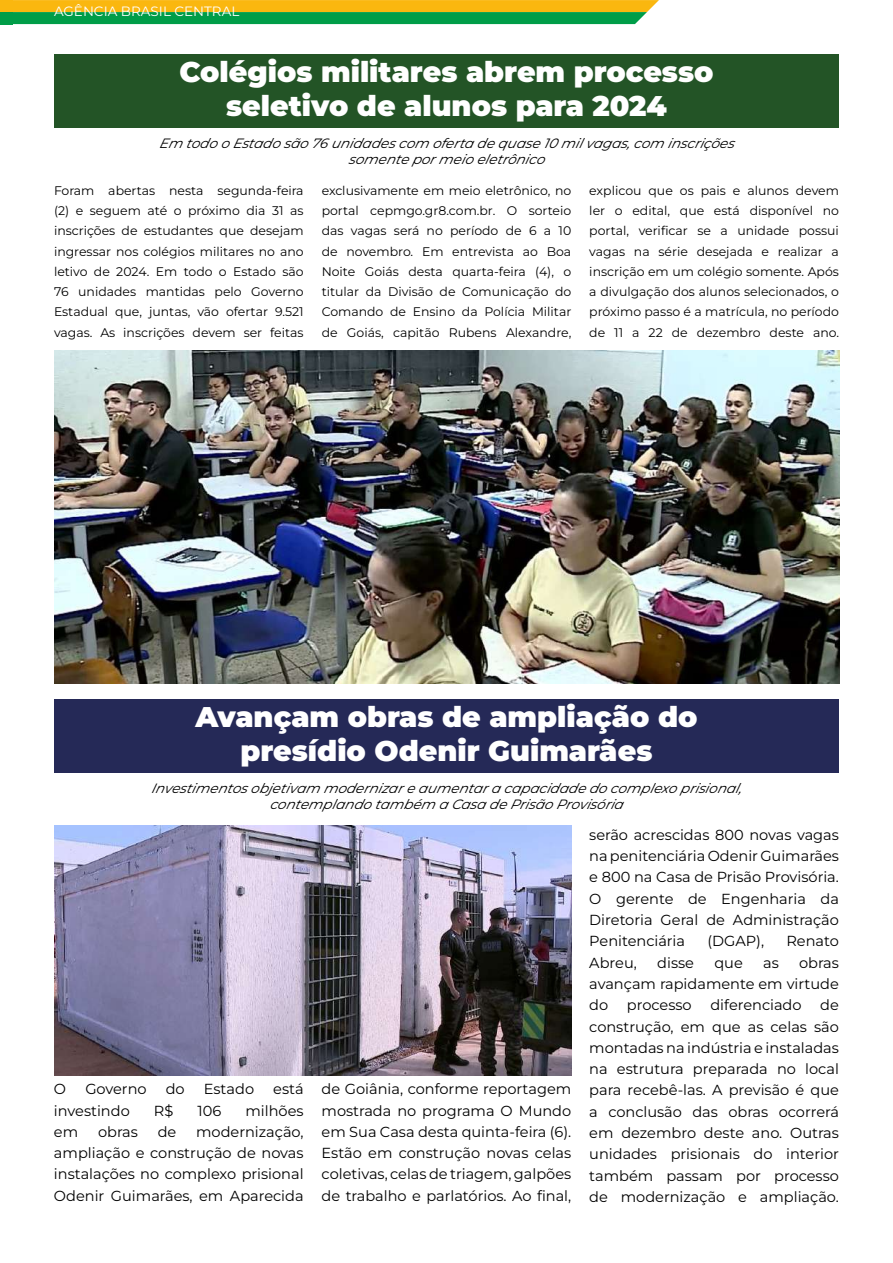
<style>
.page{position:relative;width:893px;height:1263px;background:#fff}
.page>*{position:absolute;margin:0;border:0;box-sizing:border-box;transform-origin:0 0}
.t1{font:900 28.5px/34.2px "Montserrat";color:#fff;text-align:center}
.t2{font:14.55px/21.3px "Montserrat";color:#000;text-align:justify}
.t3{font:italic 13.5px/16.2px "Montserrat";color:#000;text-align:center}
.t4{font:13.5px "Montserrat";color:#fff}
.t5{font:12.45px/20.2px "Montserrat";color:#000;text-align:justify}
</style>
<div class="page">
<div style="left:6px;top:0;width:647px;height:12px;background:#fab70f"></div>
<div style="left:6px;top:12px;width:635px;height:12px;background:#009d48"></div>
<div style="left:0;top:12px;width:12px;height:12px;background:#009d48"></div>
<div style="left:0;top:0;width:12px;height:12px;background:#fab70f"></div>
<div style="left:54px;top:54px;width:785px;height:74px;background:#235426"></div>
<img style="left:54px;top:351px;width:785px;height:332px">
<div style="left:54px;top:699px;width:785px;height:73px;background:#252957"></div>
<img style="left:54px;top:826px;width:517px;height:250px">
<p class="t4" style="left:54px;top:2px;width:187px">AGÊNCIA BRASIL CENTRAL</p>
<h1 class="t1" style="left:180px;top:54px;width:535px">Colégios militares abrem processo seletivo de alunos para 2024</h1>
<p class="t3" style="left:159px;top:135px;width:581px">Em todooEstadosão76unidadescom oferta dequase10 milvagas, com inscrições somentepormeioeletrônico</p>
<p class="t5" style="left:322px;top:180px;width:251px">exclusivamente em meio eletrônico, no portal cepmgo.gr8.com.br. O sorteio das vagas será no período de 6 a 10 de novembro. Em entrevista ao Boa Noite Goiás desta quarta-feira (4), o titular da Divisão de Comunicação do Comando de Ensino da Polícia Militar de Goiás, capitão Rubens Alexandre,</p>
<p class="t5" style="left:589px;top:180px;width:251px">explicou que os pais e alunos devem ler o edital, que está disponível no portal, verificar se a unidade possui vagas na série desejada e realizar a inscrição em um colégio somente. Após a divulgação dos alunos selecionados, o próximo passo é a matrícula, no período de 11 a 22 de dezembro deste ano.</p>
<p class="t5" style="left:54px;top:180px;width:251px">Foram abertas nesta segunda-feira (2) e seguem até o próximo dia 31 as inscrições de estudantes que desejam ingressar nos colégios militares no ano letivo de 2024. Em todo o Estado são 76 unidades mantidas pelo Governo Estadual que, juntas, vão ofertar 9.521 vagas. As inscrições devem ser feitas</p>
<h1 class="t1" style="left:195px;top:699px;width:504px">Avançam obras de ampliação do presídio Odenir Guimarães</h1>
<p class="t3" style="left:151px;top:780px;width:594px">Investimentosobjetivam modernizareaumentara capacidadedocomplexoprisional, contemplandotambém a Casa dePrisãoProvisória</p>
<p class="t2" style="left:54px;top:1078px;width:14px">O</p>
<p class="t2" style="left:85px;top:1078px;width:63px">Governo</p>
<p class="t2" style="left:166px;top:1078px;width:20px">do</p>
<p class="t2" style="left:204px;top:1078px;width:52px">Estado</p>
<p class="t2" style="left:273px;top:1078px;width:32px">está</p>
<p class="t2" style="left:54px;top:1099px;width:77px">investindo</p>
<p class="t2" style="left:154px;top:1099px;width:21px">R$</p>
<p class="t2" style="left:198px;top:1099px;width:25px">106</p>
<p class="t2" style="left:246px;top:1099px;width:60px">milhões</p>
<p class="t2" style="left:54px;top:1120px;width:26px">em</p>
<p class="t2" style="left:98px;top:1120px;width:41px">obras</p>
<p class="t2" style="left:158px;top:1120px;width:20px">de</p>
<p class="t2" style="left:54px;top:1120px;width:251px;text-indent:142px">modernização, ampliação e construção de novas instalações no complexo prisional Odenir Guimarães, em Aparecida</p>
<p class="t2" style="left:322px;top:1078px;width:251px">de Goiânia, conforme reportagem mostrada no programa O Mundo em Sua Casa desta quinta-feira (6).<br>Estão em construção novas celas coletivas, celas de triagem, galpões de trabalho e parlatórios. Ao final,</p>
<p class="t2" style="left:589px;top:824px;width:251px">serão acrescidas 800 novas vagas na penitenciária Odenir Guimarães e 800 na Casa de Prisão Provisória.<br>O gerente de Engenharia da Diretoria Geral de Administração Penitenciária</p>
<p class="t2" style="left:707px;top:930px;width:58px">(DGAP),</p>
<p class="t2" style="left:786px;top:930px;width:54px">Renato</p>
<p class="t2" style="left:589px;top:951px;width:49px">Abreu,</p>
<p class="t2" style="left:657px;top:951px;width:38px">disse</p>
<p class="t2" style="left:714px;top:951px;width:30px">que</p>
<p class="t2" style="left:763px;top:951px;width:17px">as</p>
<p class="t2" style="left:589px;top:951px;width:251px;text-indent:210px">obras avançam rapidamente em virtude do</p>
<p class="t2" style="left:627px;top:994px;width:66px">processo</p>
<p class="t2" style="left:710px;top:994px;width:93px">diferenciado</p>
<p class="t2" style="left:589px;top:994px;width:251px;text-indent:231px">de construção, em que as celas são montadas na indústria e instaladas na estrutura preparada no local para recebê-las. A previsão é que a conclusão das obras ocorrerá em dezembro deste ano. Outras unidades prisionais do interior também passam por processo de modernização e ampliação.</p>
</div>
